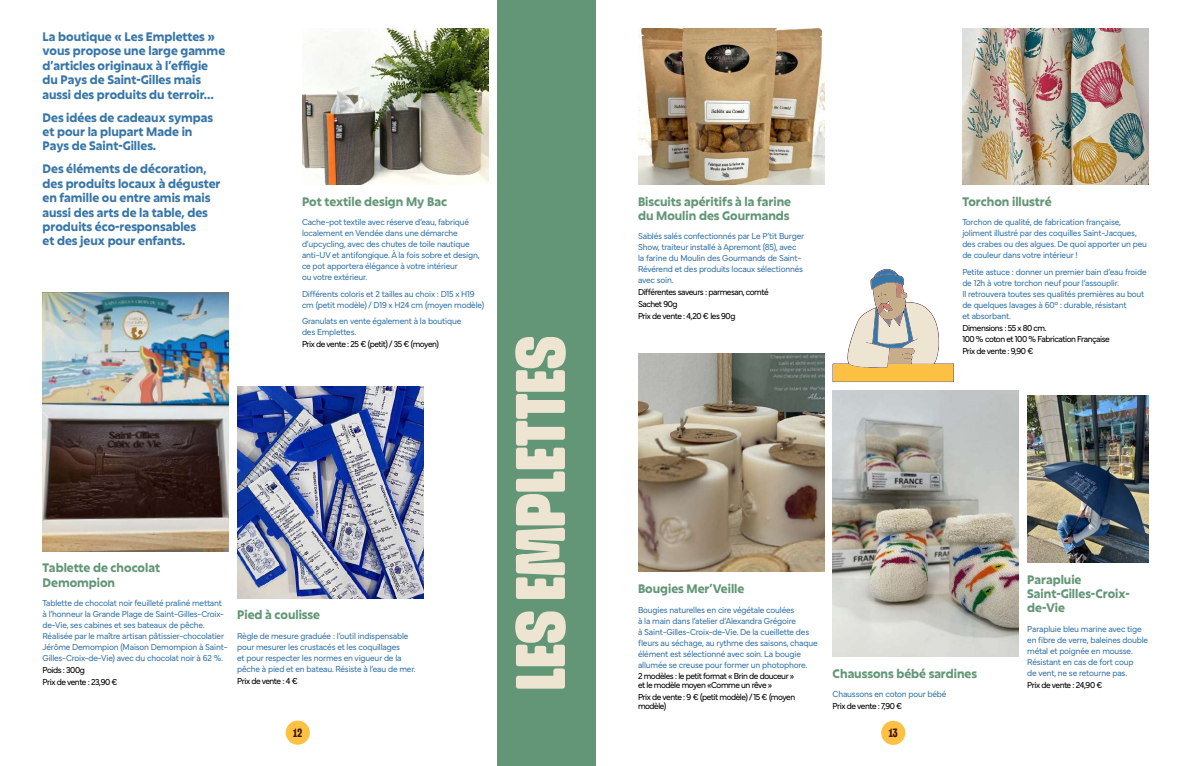
<style>
.page{position:relative;width:1191px;height:766px;background:#fff}
.page>*{position:absolute;margin:0;border:0;box-sizing:border-box;transform-origin:0 0}
.t1{font:100 extra-condensed 70px "Snug Variable";color:#eee4d2}
.t2{font:700 12px/14.4px "Excon";color:#3876a8}
.t3{font:700 12px/14.4px "Excon";color:#639677}
.t4{font:100 extra-condensed 12px "Snug Variable";color:#3c1014}
.t5{font:100 9px/11px "Mundial Narrow Variable";letter-spacing:-.02em;color:#3876a8}
.t6{font:100 9px/11.8px "Mundial Narrow Variable";letter-spacing:-.05em;color:#000}
</style>
<div class="page">
<div style="left:286px;top:720px;width:24px;height:24px;background:#fcc043;border-radius:50%"></div>
<div style="left:881px;top:720px;width:24px;height:24px;background:#fcc043;border-radius:50%"></div>
<img style="left:638px;top:354px;width:186px;height:217px">
<img style="left:43px;top:292px;width:186px;height:259px">
<img style="left:302px;top:28px;width:186px;height:156px">
<img style="left:638px;top:28px;width:186px;height:156px">
<img style="left:962px;top:28px;width:186px;height:156px">
<img style="left:1027px;top:395px;width:121px;height:167px">
<img style="left:832px;top:390px;width:186px;height:266px">
<img style="left:237px;top:387px;width:186px;height:211px">
<svg style="left:832px;top:269px;width:122px;height:113px"></svg>
<div style="left:496px;top:0;width:99px;height:765px;background:#639677"></div>
<h2 class="t2" style="left:43px;top:29px;width:184px">La boutique « Les Emplettes » vous propose une large gamme d’articles originaux à l’effigie du Pays de Saint-Gilles mais aussi des produits du terroir…</h2>
<h2 class="t2" style="left:43px;top:110px;width:172px">Des idées de cadeaux sympas et pour la plupart Made in<br>Pays de Saint-Gilles.</h2>
<h2 class="t2" style="left:43px;top:161px;width:180px">Des éléments de décoration, des produits locaux à déguster en famille ou entre amis mais aussi des arts de la table, des produits éco-responsables<br>et des jeux pour enfants.</h2>
<h2 class="t3" style="left:43px;top:560px;width:119px">Tablette de chocolat<br>Demompion</h2>
<p class="t5" style="left:43px;top:596px;width:187px">Tablette de chocolat noir feuilleté praliné mettant à l’honneur la Grande Plage de Saint-Gilles-Croix&shy;de-Vie, ses cabines et ses bateaux de pêche.<br>Réalisée par le maître artisan pâtissier-chocolatier Jérôme Demompion (Maison Demompion à Saint-Gilles-Croix-de-Vie) avec du chocolat noir à 62 %.</p>
<p class="t6" style="left:43px;top:663px;width:77px">Poids : 300g<br>Prix de vente : 23,90 €</p>
<h2 class="t3" style="left:302px;top:193px;width:147px">Pot textile design My Bac</h2>
<p class="t5" style="left:302px;top:215px;width:179px">Cache-pot textile avec réserve d’eau, fabriqué localement en Vendée dans une démarche d’upcycling, avec des chutes de toile nautique anti-UV et antifongique. À la fois sobre et design, ce pot apportera élégance à votre intérieur<br>ou votre extérieur.</p>
<p class="t5" style="left:302px;top:287px;width:184px">Différents coloris et 2 tailles au choix : D15 x H19 cm (petit modèle) / D19 x H24 cm (moyen modèle)</p>
<p class="t5" style="left:302px;top:315px;width:161px">Granulats en vente également à la boutique des Emplettes.</p>
<p class="t6" style="left:302px;top:337px;width:138px">Prix de vente : 25 € (petit) / 35 € (moyen)</p>
<h2 class="t3" style="left:237px;top:607px;width:84px">Pied à coulisse</h2>
<p class="t5" style="left:237px;top:629px;width:180px">Règle de mesure graduée : l’outil indispensable pour mesurer les crustacés et les coquillages<br>et pour respecter les normes en vigueur de la pêche à pied et en bateau. Résiste à l’eau de mer.</p>
<p class="t6" style="left:237px;top:673px;width:62px">Prix de vente : 4 €</p>
<h1 class="t1" style="left:505px;top:690px;width:355px;rotate:-90deg">LES EMPLETTES</h1>
<h2 class="t3" style="left:638px;top:193px;width:155px">Biscuits apéritifs à la farine du Moulin des Gourmands</h2>
<p class="t5" style="left:638px;top:230px;width:168px">Sablés salés confectionnés par Le P’tit Burger Show, traiteur installé à Apremont (85), avec la farine du Moulin des Gourmands de Saint-Révérend et des produits locaux sélectionnés avec soin.</p>
<p class="t6" style="left:638px;top:285px;width:132px">Différentes saveurs : parmesan, comté<br>Sachet 90g<br>Prix de vente : 4,20 € les 90g</p>
<h2 class="t3" style="left:962px;top:193px;width:91px">Torchon illustré</h2>
<p class="t5" style="left:962px;top:215px;width:186px">Torchon de qualité, de fabrication française, joliment illustré par des coquilles Saint-Jacques, des crabes ou des algues. De quoi apporter un peu de couleur dans votre intérieur !</p>
<p class="t5" style="left:962px;top:265px;width:186px">Petite astuce : donner un premier bain d’eau froide de 12h à votre torchon neuf pour l’assouplir.<br>Il retrouvera toutes ses qualités premières au bout de quelques lavages à 60° : durable, résistant<br>et absorbant.</p>
<p class="t6" style="left:962px;top:321px;width:149px">Dimensions : 55 x 80 cm.<br>100 % coton et 100 % Fabrication Française<br>Prix de vente : 9,90 €</p>
<h2 class="t3" style="left:638px;top:581px;width:108px">Bougies Mer’Veille</h2>
<p class="t5" style="left:638px;top:603px;width:181px">Bougies naturelles en cire végétale coulées<br>à la main dans l’atelier d’Alexandra Grégoire<br>à Saint-Gilles-Croix-de-Vie. De la cueillette des fleurs au séchage, au rythme des saisons, chaque élément est sélectionné avec soin. La bougie allumée se creuse pour former un photophore.</p>
<p class="t6" style="left:638px;top:670px;width:158px;line-height:9px">2 modèles : le petit format « Brin de douceur » et le modèle moyen «Comme un rêve »</p>
<p class="t6" style="left:638px;top:691px;width:159px;line-height:9px">Prix de vente : 9 € (petit modèle) / 15 € (moyen modèle)</p>
<h2 class="t3" style="left:832px;top:665px;width:146px">Chaussons bébé sardines</h2>
<p class="t5" style="left:832px;top:687px;width:115px">Chaussons en coton pour bébé</p>
<p class="t6" style="left:832px;top:699px;width:71px">Prix de vente : 7,90 €</p>
<h2 class="t3" style="left:1027px;top:571px;width:104px">Parapluie<br>Saint-Gilles-Croix&shy;de-Vie</h2>
<p class="t5" style="left:1027px;top:622px;width:122px">Parapluie bleu marine avec tige en fibre de verre, baleines double métal et poignée en mousse.<br>Résistant en cas de fort coup<br>de vent, ne se retourne pas.</p>
<p class="t6" style="left:1027px;top:677px;width:77px">Prix de vente : 24,90 €</p>
<h2 class="t4" style="left:293px;top:726px;width:10px">12</h2>
<h2 class="t4" style="left:888px;top:726px;width:10px">13</h2>
</div>
